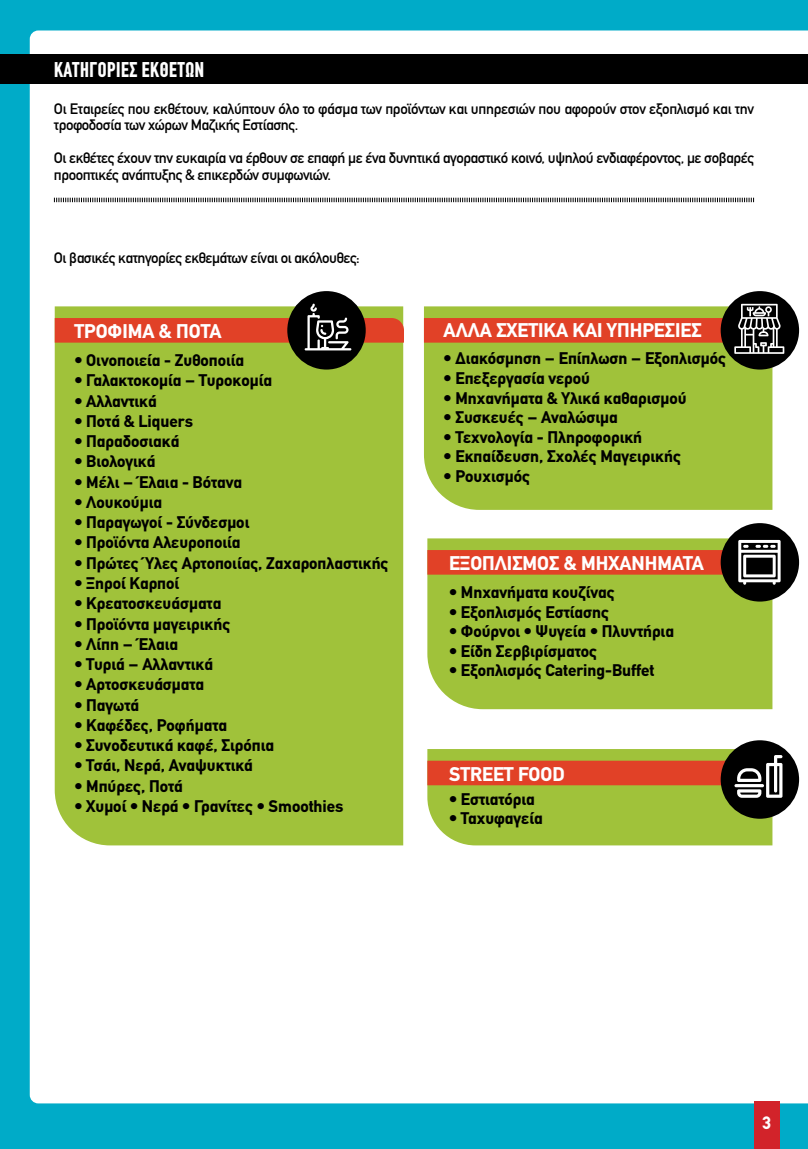
<style>
.page{position:relative;width:808px;height:1149px;background:#fff}
.page>*{position:absolute;margin:0;border:0;box-sizing:border-box;transform-origin:0 0}
.t1{font:700 21px "CF Din Condensed";letter-spacing:.025em;color:#fff}
.t2{font:700 19.5px "CF Din";color:#fff}
.t3{font:700 17.7px "CF Din";color:#fff}
.t4{font:700 16.5px "CF Din";color:#000}
.t5{font:14.85px/16.5px "CF Din";letter-spacing:-.03em;color:#000}
</style>
<div class="page">
<div style="left:0;top:0;width:808px;height:1148px;background:#00abc8"></div>
<div style="left:30px;top:30px;width:778px;height:1072px;background:#fff"></div>
<div style="left:0;top:54px;width:808px;height:30px;background:#000"></div>
<svg style="left:54px;top:197px;width:700px;height:6px;background:#a9a9a9"></svg>
<div style="left:55px;top:350px;width:348px;height:495px;background:#a0c23a"></div>
<div style="left:424px;top:354px;width:348px;height:155px;background:#a0c23a"></div>
<div style="left:754px;top:1101px;width:26px;height:47px;background:#d2232a"></div>
<div style="left:427px;top:538px;width:345px;height:171px;background:#a0c23a"></div>
<div style="left:287px;top:291px;width:79px;height:78px;background:#000;border-radius:50%"></div>
<div style="left:721px;top:291px;width:78px;height:78px;background:#000;border-radius:50%"></div>
<div style="left:721px;top:523px;width:78px;height:78px;background:#000;border-radius:50%"></div>
<div style="left:721px;top:740px;width:78px;height:78px;background:#000;border-radius:50%"></div>
<svg style="left:427px;top:748px;width:355px;height:97px;background:#a5993b"></svg>
<svg style="left:734px;top:783px;width:30px;height:4px"></svg>
<svg style="left:55px;top:303px;width:349px;height:47px"></svg>
<svg style="left:427px;top:539px;width:353px;height:45px;background:#b27636"></svg>
<svg style="left:424px;top:304px;width:360px;height:50px;background:#b07c3d"></svg>
<p class="t1" style="left:54px;top:59px;width:152px">ΚΑΤΗΓΟΡΙΕΣ ΕΚΘΕΤΩΝ</p>
<p class="t5" style="left:54px;top:101px;width:701px">Οι Εταιρείες που εκθέτουν, καλύπτουν όλο το φάσμα των προϊόντων και υπηρεσιών που αφορούν στον εξοπλισμό και την τροφοδοσία των χώρων Μαζικής Εστίασης.</p>
<p class="t5" style="left:54px;top:150px;width:701px">Οι εκθέτες έχουν την ευκαιρία να έρθουν σε επαφή με ένα δυνητικά αγοραστικό κοινό, υψηλού ενδιαφέροντος, με σοβαρές προοπτικές ανάπτυξης &amp; επικερδών συμφωνιών.</p>
<p class="t5" style="left:54px;top:249px;width:307px">Οι βασικές κατηγορίες εκθεμάτων είναι οι ακόλουθες:</p>
<p class="t2" style="left:74px;top:320px;width:149px">ΤΡΟΦΙΜΑ &amp; ΠΟΤΑ</p>
<p class="t4" style="left:74px;top:351px;width:171px">• Οινοποιεία - Ζυθοποιία</p>
<p class="t4" style="left:74px;top:371px;width:199px">• Γαλακτοκομία – Τυροκομία</p>
<p class="t4" style="left:74px;top:392px;width:84px">• Αλλαντικά</p>
<p class="t4" style="left:74px;top:412px;width:120px">• Ποτά &amp; Liquers</p>
<p class="t4" style="left:74px;top:432px;width:106px">• Παραδοσιακά</p>
<p class="t4" style="left:74px;top:452px;width:83px">• Βιολογικά</p>
<p class="t4" style="left:74px;top:473px;width:169px">• Μέλι – Έλαια - Βότανα</p>
<p class="t4" style="left:74px;top:493px;width:89px">• Λουκούμια</p>
<p class="t4" style="left:74px;top:513px;width:176px">• Παραγωγοί - Σύνδεσμοι</p>
<p class="t4" style="left:74px;top:533px;width:168px">• Προϊόντα Αλευροποιία</p>
<p class="t4" style="left:74px;top:554px;width:316px">• Πρώτες Ύλες Αρτοποιίας, Ζαχαροπλαστικής</p>
<p class="t4" style="left:74px;top:574px;width:106px">• Ξηροί Καρποί</p>
<p class="t4" style="left:74px;top:594px;width:148px">• Κρεατοσκευάσματα</p>
<p class="t4" style="left:74px;top:614px;width:157px">• Προϊόντα μαγειρικής</p>
<p class="t4" style="left:74px;top:635px;width:105px">• Λίπη – Έλαια</p>
<p class="t4" style="left:74px;top:655px;width:140px">• Τυριά – Αλλαντικά</p>
<p class="t4" style="left:74px;top:675px;width:131px">• Αρτοσκευάσματα</p>
<p class="t4" style="left:74px;top:695px;width:66px">• Παγωτά</p>
<p class="t4" style="left:74px;top:715px;width:154px">• Καφέδες, Ροφήματα</p>
<p class="t4" style="left:74px;top:736px;width:201px">• Συνοδευτικά καφέ, Σιρόπια</p>
<p class="t4" style="left:74px;top:756px;width:180px">• Τσάι, Νερά, Αναψυκτικά</p>
<p class="t4" style="left:74px;top:776px;width:110px">• Μπύρες, Ποτά</p>
<p class="t4" style="left:74px;top:796px;width:271px">• Χυμοί • Νερά • Γρανίτες • Smoothies</p>
<p class="t2" style="left:444px;top:320px;width:259px">ΑΛΛΑ ΣΧΕΤΙΚΑ ΚΑΙ ΥΠΗΡΕΣΙΕΣ</p>
<p class="t4" style="left:444px;top:349px;width:284px">• Διακόσμηση – Επίπλωση – Εξοπλισμός</p>
<p class="t4" style="left:444px;top:369px;width:148px">• Επεξεργασία νερού</p>
<p class="t4" style="left:444px;top:388px;width:245px">• Μηχανήματα &amp; Υλικά καθαρισμού</p>
<p class="t4" style="left:444px;top:408px;width:176px">• Συσκευές – Αναλώσιμα</p>
<p class="t4" style="left:444px;top:427px;width:200px">• Τεχνολογία - Πληροφορική</p>
<p class="t4" style="left:444px;top:447px;width:239px">• Εκπαίδευση, Σχολές Μαγειρικής</p>
<p class="t4" style="left:444px;top:466px;width:88px">• Ρουχισμός</p>
<p class="t2" style="left:449px;top:552px;width:256px">ΕΞΟΠΛΙΣΜΟΣ &amp; ΜΗΧΑΝΗΜΑΤΑ</p>
<p class="t4" style="left:449px;top:583px;width:167px">• Μηχανήματα κουζίνας</p>
<p class="t4" style="left:449px;top:602px;width:161px">• Εξοπλισμός Εστίασης</p>
<p class="t4" style="left:449px;top:622px;width:226px">• Φούρνοι • Ψυγεία • Πλυντήρια</p>
<p class="t4" style="left:449px;top:641px;width:149px">• Eίδη Σερβιρίσματος</p>
<p class="t4" style="left:449px;top:661px;width:207px">• Εξοπλισμός Catering-Βuffet</p>
<p class="t2" style="left:449px;top:762px;width:117px">STREET FOOD</p>
<p class="t4" style="left:449px;top:789px;width:87px">• Εστιατόρια</p>
<p class="t4" style="left:449px;top:809px;width:95px">• Ταχυφαγεία</p>
<p class="t3" style="left:762px;top:1113px;width:10px">3</p>
</div>
